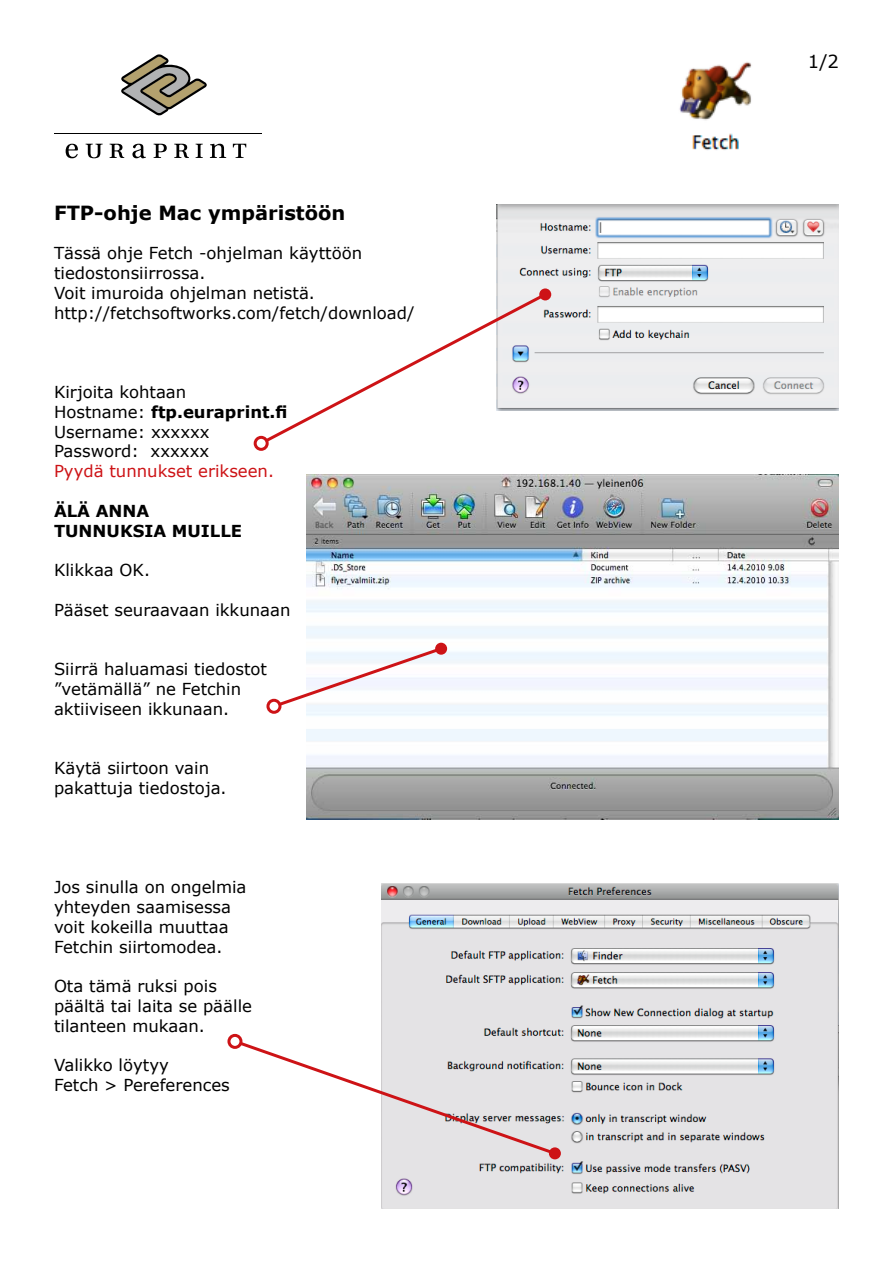
<style>
.page{position:relative;width:893px;height:1263px;background:#fff}
.page>*{position:absolute;margin:0;border:0;box-sizing:border-box;transform-origin:0 0}
.t1{font:700 19.5px "Verdana";color:#000}
.t2{font:18px "Verdana";color:#000}
.t3{font:16.5px/19.8px "Verdana";color:#000}
.t4{font:16.5px "Verdana";color:#cd1316}
.t5{font:700 16.5px/19.8px "Verdana";color:#000}
.s1{font-weight:700}
</style>
<div class="page">
<img style="left:382px;top:883px;width:457px;height:326px">
<img style="left:679px;top:62px;width:73px;height:88px">
<img style="left:496px;top:205px;width:343px;height:206px">
<img style="left:307px;top:474px;width:532px;height:345px">
<svg style="left:262px;top:290px;width:287px;height:151px"></svg>
<div style="left:254px;top:436px;width:15px;height:15px;border:3px solid #cd1316;border-radius:50%"></div>
<div style="left:539px;top:288px;width:12px;height:12px;background:#cd1316;border-radius:50%"></div>
<svg style="left:276px;top:645px;width:169px;height:63px"></svg>
<div style="left:266px;top:699px;width:15px;height:15px;border:3px solid #cd1316;border-radius:50%"></div>
<div style="left:435px;top:643px;width:12px;height:12px;background:#cd1316;border-radius:50%"></div>
<svg style="left:237px;top:1039px;width:322px;height:118px"></svg>
<div style="left:227px;top:1034px;width:15px;height:15px;border:3px solid #cd1316;border-radius:50%"></div>
<div style="left:549px;top:1147px;width:12px;height:12px;background:#cd1316;border-radius:50%"></div>
<hr style="left:54px;top:133px;width:208px;height:1px;background:#000">
<svg style="left:66px;top:144px;width:12px;height:14px"></svg>
<svg style="left:86px;top:144px;width:17px;height:14px"></svg>
<svg style="left:110px;top:144px;width:14px;height:14px"></svg>
<svg style="left:132px;top:144px;width:14px;height:14px"></svg>
<svg style="left:154px;top:144px;width:13px;height:14px"></svg>
<svg style="left:174px;top:144px;width:15px;height:14px"></svg>
<svg style="left:196px;top:144px;width:7px;height:14px"></svg>
<svg style="left:210px;top:144px;width:16px;height:14px"></svg>
<svg style="left:233px;top:144px;width:13px;height:14px"></svg>
<svg style="left:121px;top:54px;width:86px;height:62px"></svg>
<p class="t1" style="left:54px;top:200px;width:293px">FTP-ohje Mac ympäristöön</p>
<p class="t3" style="left:54px;top:243px;width:362px">Tässä ohje Fetch -ohjelman käyttöön tiedostonsiirrossa.<br>Voit imuroida ohjelman netistä. http://fetchsoftworks.com/fetch/download/</p>
<p class="t3" style="left:54px;top:382px;width:235px">Kirjoita kohtaan<br>Hostname: <span class="s1">ftp.euraprint.fi<br></span>Username: xxxxxx<br>Password: xxxxxx</p>
<p class="t4" style="left:54px;top:461px;width:222px">Pyydä tunnukset erikseen.</p>
<p class="t5" style="left:54px;top:500px;width:190px">ÄLÄ ANNA<br>TUNNUKSIA MUILLE</p>
<p class="t3" style="left:54px;top:560px;width:98px">Klikkaa OK.</p>
<p class="t3" style="left:54px;top:599px;width:238px">Pääset seuraavaan ikkunaan</p>
<p class="t3" style="left:54px;top:659px;width:215px">Siirrä haluamasi tiedostot ”vetämällä” ne Fetchin aktiiviseen ikkunaan.</p>
<p class="t3" style="left:54px;top:758px;width:174px">Käytä siirtoon vain pakattuja tiedostoja.</p>
<p class="t3" style="left:54px;top:877px;width:194px">Jos sinulla on ongelmia yhteyden saamisessa voit kokeilla muuttaa<br>Fetchin siirtomodea.</p>
<p class="t3" style="left:54px;top:976px;width:200px">Ota tämä ruksi pois päältä tai laita se päälle tilanteen mukaan.</p>
<p class="t3" style="left:54px;top:1055px;width:177px">Valikko löytyy<br>Fetch &gt; Pereferences</p>
<p class="t2" style="left:808px;top:50px;width:33px">1/2</p>
</div>
